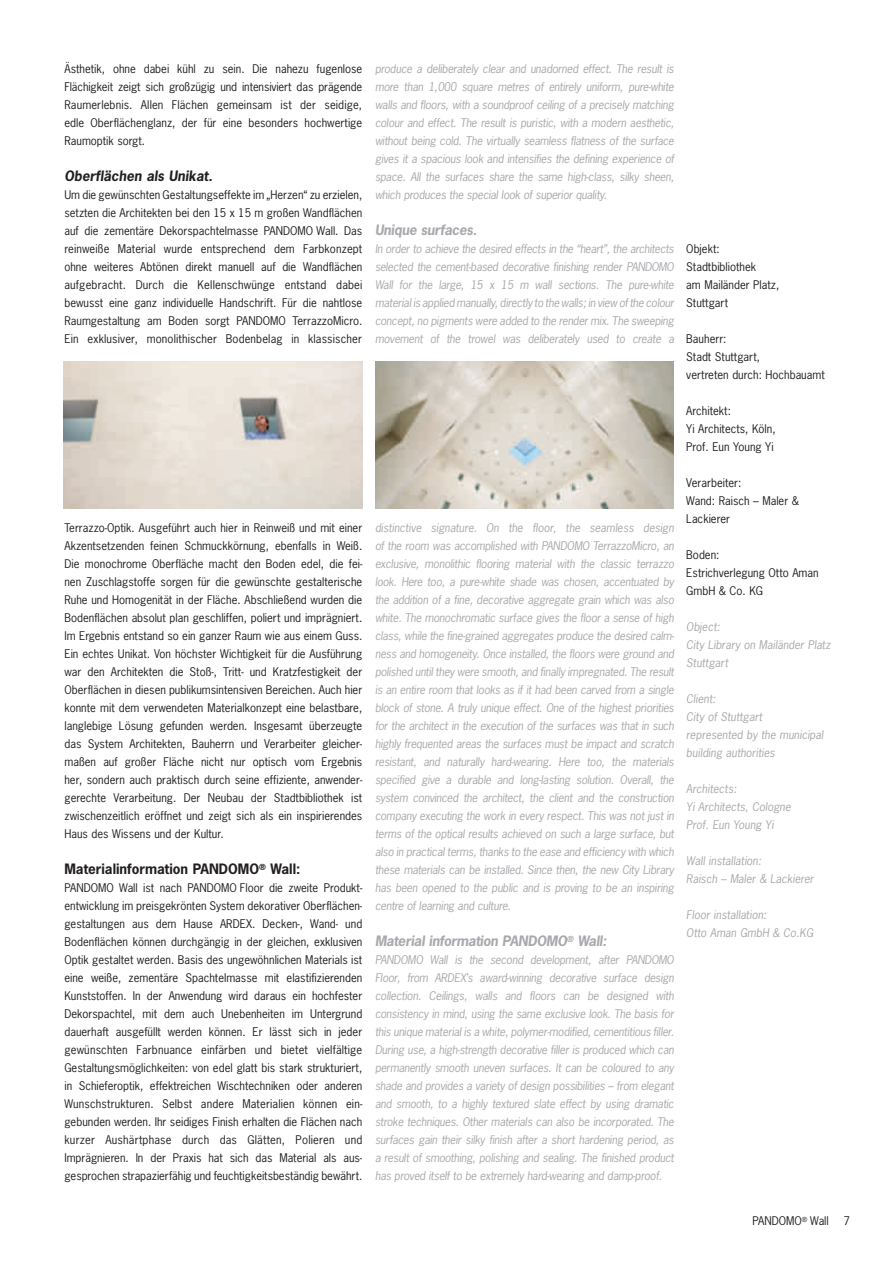
<style>
.page{position:relative;width:893px;height:1263px;background:#fff}
.page>*{position:absolute;margin:0;border:0;box-sizing:border-box;transform-origin:0 0}
.t1{font:italic 700 13.5px "News Gothic";letter-spacing:-.02em;color:#a8a9ad}
.t2{font:700 13.5px "News Gothic";color:#231f20}
.t3{font:italic 700 13.5px "News Gothic";color:#231f20}
.t4{font:italic 11.25px/18px "News Gothic Std";color:#a8a9ad}
.t5{font:11.25px/18px "News Gothic";color:#231f20}
</style>
<div class="page">
<img style="left:64px;top:361px;width:298px;height:147px">
<img style="left:375px;top:361px;width:299px;height:147px">
<p class="t5" style="left:64px;top:60px;width:299px;text-align:justify">Ästhetik, ohne dabei kühl zu sein. Die nahezu fugenlose Flächigkeit zeigt sich großzügig und intensiviert das prägende Raumerlebnis. Allen Flächen gemeinsam ist der seidige, edle Oberflächenglanz, der für eine besonders hochwertige Raumoptik sorgt.</p>
<p class="t3" style="left:64px;top:167px;width:150px">Oberflächen als Unikat.</p>
<p class="t5" style="left:64px;top:186px;width:300px;text-align:justify">Um die gewünschten Gestaltungseffekte im „Herzen“ zu erzielen, setzten die Architekten bei den 15 x 15 m großen Wandflächen auf die zementäre Dekorspachtelmasse PANDOMO Wall. Das reinweiße Material wurde entsprechend dem Farbkonzept ohne weiteres Abtönen direkt manuell auf die Wandflächen aufgebracht. Durch die Kellenschwünge entstand dabei bewusst eine ganz individuelle Handschrift. Für die nahtlose Raumgestaltung am Boden sorgt PANDOMO TerrazzoMicro.<br>Ein exklusiver, monolithischer Bodenbelag in klassischer</p>
<p class="t5" style="left:64px;top:519px;width:299px;text-align:justify">Terrazzo-Optik. Ausgeführt auch hier in Reinweiß und mit einer Akzentsetzenden feinen Schmuckkörnung, ebenfalls in Weiß.<br>Die monochrome Oberfläche macht den Boden edel, die fei&shy;nen Zuschlagstoffe sorgen für die gewünschte gestalterische Ruhe und Homogenität in der Fläche. Abschließend wurden die Bodenflächen absolut plan geschliffen, poliert und imprägniert.<br>Im Ergebnis entstand so ein ganzer Raum wie aus einem Guss.<br>Ein echtes Unikat. Von höchster Wichtigkeit für die Ausführung war den Architekten die Stoß-, Tritt- und Kratzfestigkeit der Oberflächen in diesen publikumsintensiven Bereichen. Auch hier konnte mit dem verwendeten Materialkonzept eine belastbare, langlebige Lösung gefunden werden. Insgesamt überzeugte das System Architekten, Bauherrn und Verarbeiter gleicher&shy;maßen auf großer Fläche nicht nur optisch vom Ergebnis her, sondern auch praktisch durch seine effiziente, anwender&shy;gerechte Verarbeitung. Der Neubau der Stadtbibliothek ist zwischenzeitlich eröffnet und zeigt sich als ein inspirierendes Haus des Wissens und der Kultur.</p>
<p class="t2" style="left:64px;top:860px;width:237px">Materialinformation PANDOMO<sup>®</sup> Wall:</p>
<p class="t5" style="left:64px;top:879px;width:299px;text-align:justify">PANDOMO Wall ist nach PANDOMO Floor die zweite Produkt&shy;entwicklung im preisgekrönten System dekorativer Oberflächen&shy;gestaltungen aus dem Hause ARDEX. Decken-, Wand- und Bodenflächen können durchgängig in der gleichen, exklusiven Optik gestaltet werden. Basis des ungewöhnlichen Materials ist eine weiße, zementäre Spachtelmasse mit elastifizierenden Kunststoffen. In der Anwendung wird daraus ein hochfester Dekorspachtel, mit dem auch Unebenheiten im Untergrund dauerhaft ausgefüllt werden können. Er lässt sich in jeder gewünschten Farbnuance einfärben und bietet vielfältige Gestaltungsmöglichkeiten: von edel glatt bis stark strukturiert, in Schieferoptik, effektreichen Wischtechniken oder anderen Wunschstrukturen. Selbst andere Materialien können ein&shy;gebunden werden. Ihr seidiges Finish erhalten die Flächen nach kurzer Aushärtphase durch das Glätten, Polieren und Imprägnieren. In der Praxis hat sich das Material als aus&shy;gesprochen strapazierfähig und feuchtigkeitsbeständig bewährt.</p>
<p class="t4" style="left:375px;top:60px;width:300px;text-align:justify">produce a deliberately clear and unadorned effect. The result is more than 1,000 square metres of entirely uniform, pure-white walls and floors, with a soundproof ceiling of a precisely matching colour and effect. The result is puristic, with a modern aesthetic, without being cold. The virtually seamless flatness of the surface gives it a spacious look and intensifies the defining experience of space. All the surfaces share the same high-class, silky sheen, which produces the special look of superior quality.</p>
<p class="t1" style="left:375px;top:221px;width:103px">Unique surfaces.</p>
<p class="t4" style="left:375px;top:240px;width:300px;text-align:justify">In order to achieve the desired effects in the “heart”, the architects selected the cement-based decorative finishing render PANDOMO Wall for the large, 15 x 15 m wall sections. The pure-white material is applied manually, directly to the walls; in view of the colour concept, no pigments were added to the render mix. The sweeping movement of the trowel was deliberately used to create a</p>
<p class="t4" style="left:375px;top:519px;width:301px;text-align:justify">distinctive signature. On the floor, the seamless design of the room was accomplished with PANDOMO TerrazzoMicro, an exclusive, monolithic flooring material with the classic terrazzo look. Here too, a pure-white shade was chosen, accentuated by the addition of a fine, decorative aggregate grain which was also white. The monochromatic surface gives the floor a sense of high class, while the fine-grained aggregates produce the desired calm&shy;ness and homogeneity. Once installed, the floors were ground and polished until they were smooth, and finally impregnated. The result is an entire room that looks as if it had been carved from a single block of stone. A truly unique effect. One of the highest priorities for the architect in the execution of the surfaces was that in such highly frequented areas the surfaces must be impact and scratch resistant, and naturally hard-wearing. Here too, the materials specified give a durable and long-lasting solution. Overall, the system convinced the architect, the client and the construction company executing the work in every respect. This was not just in terms of the optical results achieved on such a large surface, but also in practical terms, thanks to the ease and efficiency with which these materials can be installed. Since then, the new City Library has been opened to the public and is proving to be an inspiring centre of learning and culture.</p>
<p class="t1" style="left:375px;top:932px;width:233px">Material information PANDOMO<sup>®</sup> Wall:</p>
<p class="t4" style="left:375px;top:951px;width:300px;text-align:justify">PANDOMO Wall is the second development, after PANDOMO Floor, from ARDEX’s award-winning decorative surface design collection. Ceilings, walls and floors can be designed with consistency in mind, using the same exclusive look. The basis for this unique material is a white, polymer-modified, cementitious filler.<br>During use, a high-strength decorative filler is produced which can permanently smooth uneven surfaces. It can be coloured to any shade and provides a variety of design possibilities – from elegant and smooth, to a highly textured slate effect by using dramatic stroke techniques. Other materials can also be incorporated. The surfaces gain their silky finish after a short hardening period, as a result of smoothing, polishing and sealing. The finished product has proved itself to be extremely hard-wearing and damp-proof.</p>
<p class="t5" style="left:686px;top:240px;width:95px">Objekt:<br>Stadtbibliothek<br>am Mailänder Platz,<br>Stuttgart</p>
<p class="t5" style="left:686px;top:330px;width:140px">Bauherr:<br>Stadt Stuttgart,<br>vertreten durch: Hochbauamt</p>
<p class="t5" style="left:686px;top:402px;width:91px">Architekt:<br>Yi Architects, Köln,<br>Prof. Eun Young Yi</p>
<p class="t5" style="left:686px;top:474px;width:114px">Verarbeiter:<br>Wand: Raisch – Maler &amp;<br>Lackierer</p>
<p class="t5" style="left:686px;top:546px;width:134px">Boden:<br>Estrichverlegung Otto Aman<br>GmbH &amp; Co. KG</p>
<p class="t4" style="left:686px;top:618px;width:146px">Object:<br>City Library on Mailänder Platz<br>Stuttgart</p>
<p class="t4" style="left:686px;top:690px;width:139px">Client:<br>City of Stuttgart<br>represented by the municipal building authorities</p>
<p class="t4" style="left:686px;top:780px;width:106px">Architects:<br>Yi Architects, Cologne<br>Prof. Eun Young Yi</p>
<p class="t4" style="left:686px;top:852px;width:129px">Wall installation:<br>Raisch – Maler &amp; Lackierer</p>
<p class="t4" style="left:686px;top:906px;width:128px">Floor installation:<br>Otto Aman GmbH &amp; Co.KG</p>
<p class="t5" style="left:752px;top:1212px;width:78px">PANDOMO<sup>®</sup> Wall</p>
<p class="t5" style="left:843px;top:1212px;width:8px">7</p>
</div>
